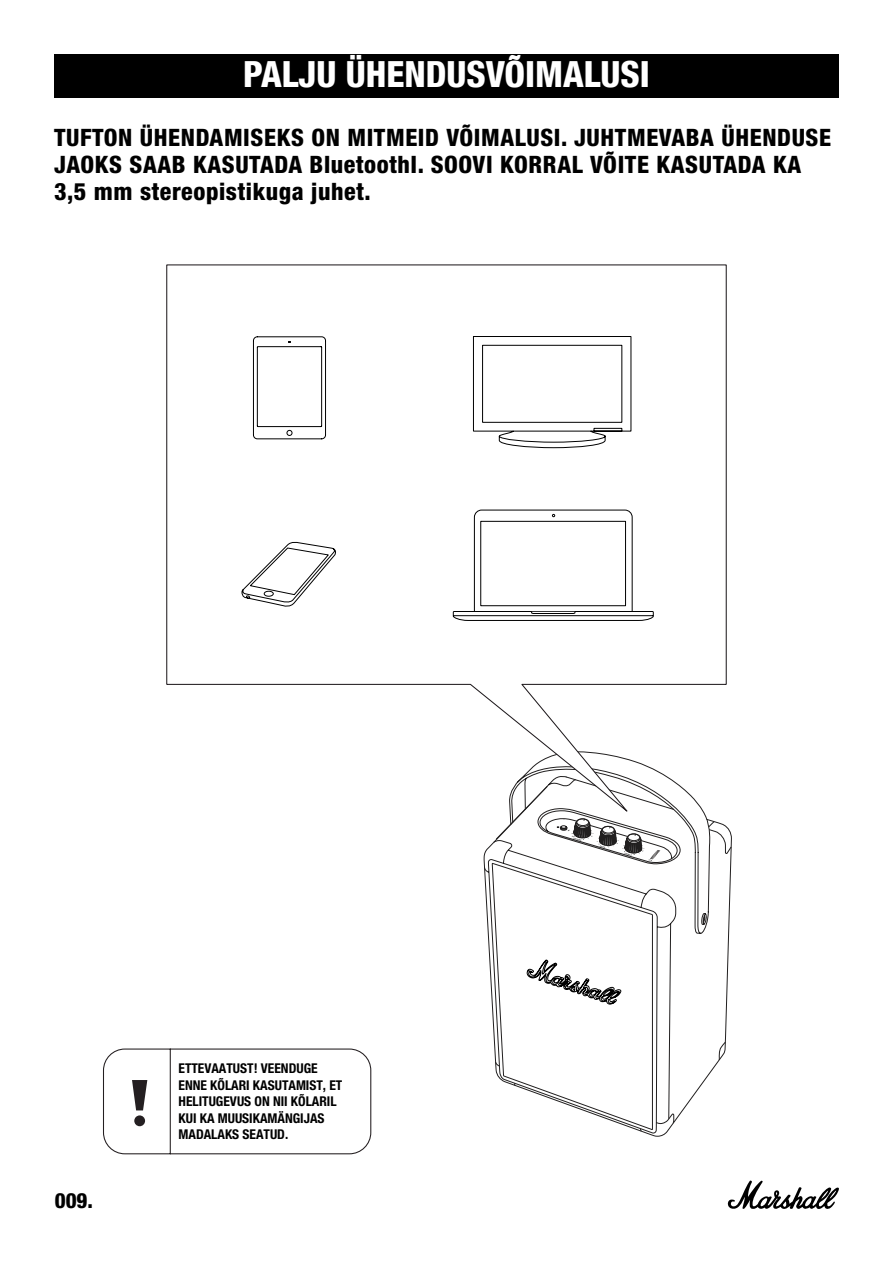
<style>
.page{position:relative;width:893px;height:1263px;background:#fff}
.page>*{position:absolute;margin:0;border:0;box-sizing:border-box;transform-origin:0 0}
.t1{font:800 condensed 36px "Helvetica Neue LT Com";color:#fff}
.t2{font:800 condensed 24px/27px "Helvetica Neue LT Std";letter-spacing:.025em;color:#000}
.t3{font:800 condensed 21px "Helvetica Neue LT Std";color:#000}
.t4{font:700 condensed 13.5px/16.5px "Helvetica Neue LT Std";color:#000}
</style>
<div class="page">
<svg style="left:727px;top:1180px;width:112px;height:29px"></svg>
<svg style="left:484px;top:840px;width:11px;height:219px"></svg>
<svg style="left:495px;top:828px;width:237px;height:304px"></svg>
<svg style="left:708px;top:821px;width:7px;height:7px"></svg>
<svg style="left:495px;top:818px;width:185px;height:47px"></svg>
<div style="left:54px;top:54px;width:785px;height:44px;background:#000"></div>
<svg style="left:103px;top:1048px;width:269px;height:107px"></svg>
<div style="left:134px;top:1115px;width:11px;height:11px;background:#241f21;border-radius:50%"></div>
<svg style="left:166px;top:264px;width:561px;height:554px"></svg>
<svg style="left:241px;top:336px;width:391px;height:271px"></svg>
<svg style="left:453px;top:509px;width:201px;height:112px"></svg>
<h1 class="t1" style="left:243px;top:52px;width:408px">PALJU ÜHENDUSVÕIMALUSI</h1>
<p class="t2" style="left:54px;top:123px;width:779px">TUFTON ÜHENDAMISEKS ON MITMEID VÕIMALUSI. JUHTMEVABA ÜHENDUSE<br>JAOKS SAAB KASUTADA BluetoothI. SOOVI KORRAL VÕITE KASUTADA KA<br>3,5 mm stereopistikuga juhet.</p>
<p class="t3" style="left:55px;top:1187px;width:40px">009.</p>
<p class="t4" style="left:178px;top:1060px;width:165px">ETTEVAATUST! VEENDUGE<br>ENNE KÕLARI KASUTAMIST, ET<br>HELITUGEVUS ON NII KÕLARIL<br>KUI KA MUUSIKAMÄNGIJAS<br>MADALAKS SEATUD.</p>
</div>
